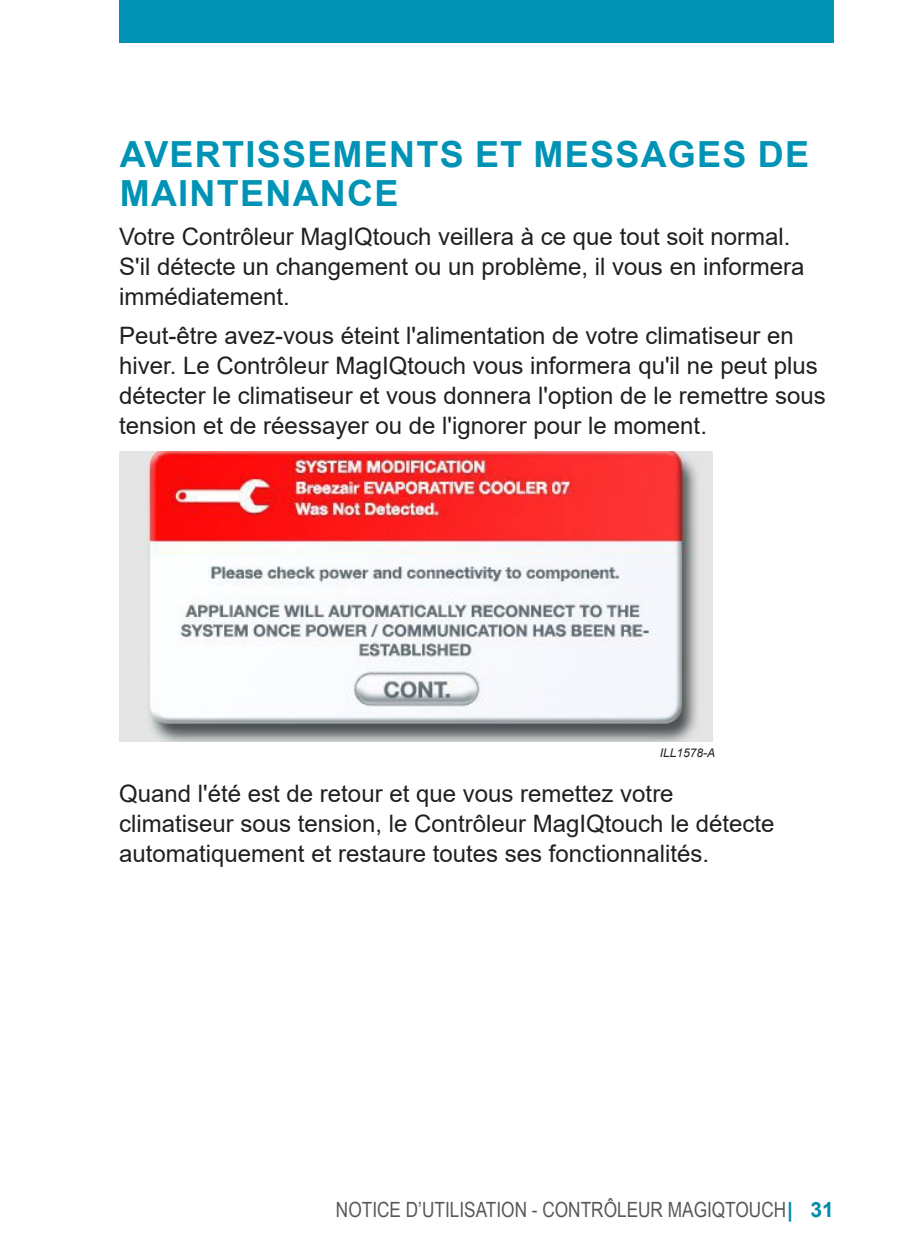
<style>
.page{position:relative;width:919px;height:1259px;background:#fff}
.page>*{position:absolute;margin:0;border:0;box-sizing:border-box;transform-origin:0 0}
.Page_heading{font:700 36px/39px "Arial";letter-spacing:.035em;color:#0093b5}
.Body{font:24px/30px "Arial";color:#231f20}
.t1{font:21px "Arial Narrow";color:#57585a}
.Illustration_nr{font:italic 12px "Arial";color:#231f20}
.s1{font-family:"Arial";font-weight:700;color:#008da8}
</style>
<div class="page">
<div style="left:119px;top:0;width:714px;height:43px;background:#0093b5"></div>
<img style="left:119px;top:451px;width:593px;height:291px">
<p class="Page_heading" style="left:120px;top:135px;width:690px">AVERTISSEMENTS ET MESSAGES DE<br>MAINTENANCE</p>
<p class="Body" style="left:119px;top:222px;width:686px">Votre Contrôleur MagIQtouch veillera à ce que tout soit normal.<br>S'il détecte un changement ou un problème, il vous en informera immédiatement.</p>
<p class="Body" style="left:119px;top:320px;width:708px">Peut-être avez-vous éteint l'alimentation de votre climatiseur en hiver. Le Contrôleur MagIQtouch vous informera qu'il ne peut plus détecter le climatiseur et vous donnera l'option de le remettre sous tension et de réessayer ou de l'ignorer pour le moment.</p>
<p class="Illustration_nr" style="left:659px;top:745px;width:57px">ILL1578-A</p>
<p class="Body" style="left:119px;top:778px;width:656px">Quand l'été est de retour et que vous remettez votre climatiseur sous tension, le Contrôleur MagIQtouch le détecte automatiquement et restaure toutes ses fonctionnalités.</p>
<p class="t1" style="left:336px;top:1194px;width:499px">NOTICE D’UTILISATION - CONTRÔLEUR MAGIQTOUCH<span class="s1">| 31</span></p>
</div>
